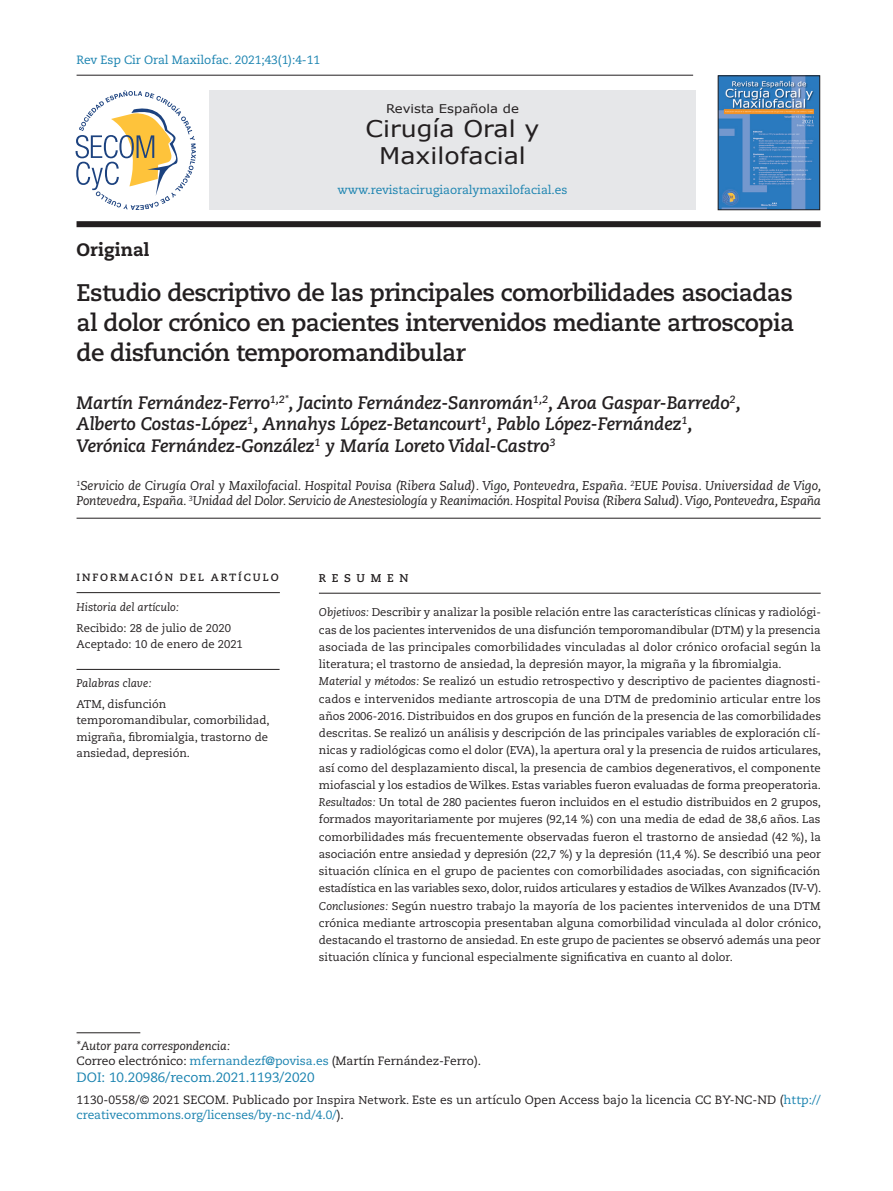
<style>
.page{position:relative;width:893px;height:1191px;background:#fff}
.page>*{position:absolute;margin:0;border:0;box-sizing:border-box;transform-origin:0 0}
.t1{font:700 24px/30px "Caecilia LT Std";letter-spacing:-.025em;color:#231f20;text-align:justify}
.t2{font:22.95px/27px "Verdana";color:#231f20;text-align:center;scale:1.1 1}
.t3{font:italic 700 18px/21.6px "Caecilia LT Std";letter-spacing:-.01em;color:#231f20}
.t4{font:800 18px "Caecilia LT Std";color:#231f20}
.t5{font:13.5px "Caecilia LT Std";color:#1a83b0}
.t6{font:italic 12.75px/15px "Caecilia LT Std";letter-spacing:-.015em;color:#231f20}
.t7{font:12px/15px "Caecilia LT Std";letter-spacing:-.005em;color:#231f20}
.t8{font:12px "Caecilia LT Std";letter-spacing:-.005em;color:#1a83b0}
.t9{font:12px "Verdana";color:#231f20;scale:1.1 1}
.t10{font:11.25px/17.2px "Caecilia LT Std";color:#231f20}
.t11{font:italic 11.25px "Caecilia LT Std";color:#231f20}
.t12{font:700 11.25px "Caecilia LT Std";letter-spacing:.5em;color:#231f20}
.t13{font:700 10.5px "Caecilia LT Std";letter-spacing:.18em;color:#231f20}
.s1{font-style:italic}
.s2{color:#1a83b0}
.s3{font-size:11.25px}
</style>
<div class="page">
<hr style="left:77px;top:75px;width:616px;height:1px;background:#231f20">
<div style="left:77px;top:221px;width:744px;height:6px;background:#231f20"></div>
<hr style="left:77px;top:1032px;width:63px;height:1px;background:#231f20">
<hr style="left:319px;top:593px;width:502px;height:1px;background:#231f20">
<hr style="left:77px;top:592px;width:203px;height:1px;background:#231f20">
<hr style="left:77px;top:669px;width:203px;height:1px;background:#231f20">
<hr style="left:77px;top:518px;width:744px;height:1px;background:#231f20">
<div style="left:209px;top:91px;width:487px;height:119px;background:#e6e7e9"></div>
<img style="left:720px;top:78px;width:98px;height:130px">
<div style="left:718px;top:76px;width:102px;height:134px;border:1px solid #231f20"></div>
<svg style="left:76px;top:90px;width:120px;height:120px"></svg>
<p class="t8" style="left:77px;top:53px;width:245px">Rev Esp Cir Oral Maxilofac. 2021;43(1):4-11</p>
<p class="t9" style="left:386px;top:100px;width:122px">Revista Española de</p>
<h2 class="t2" style="left:365px;top:114px;width:160px">Cirugía Oral y<br>Maxilofacial</h2>
<p class="t8" style="left:337px;top:183px;width:232px">www.revistacirugiaoralymaxilofacial.es</p>
<h3 class="t4" style="left:77px;top:238px;width:74px">Original</h3>
<h1 class="t1" style="left:77px;top:278px;width:719px">Estudio descriptivo de las principales comorbilidades asociadas al dolor crónico en pacientes intervenidos mediante artroscopia de disfunción temporomandibular</h1>
<h3 class="t3" style="left:77px;top:392px;width:666px">Martín Fernández-Ferro<sup>1,2*</sup>, Jacinto Fernández-Sanromán<sup>1,2</sup>, Aroa Gaspar-Barredo<sup>2</sup>,<br>Alberto Costas-López<sup>1</sup>, Annahys López-Betancourt<sup>1</sup>, Pablo López-Fernández<sup>1</sup>,<br>Verónica Fernández-González<sup>1</sup> y María Loreto Vidal-Castro<sup>3</sup></h3>
<p class="t6" style="left:77px;top:478px;width:746px"><sup>1</sup>Servicio de Cirugía Oral y Maxilofacial. Hospital Povisa (Ribera Salud). Vigo, Pontevedra, España. <sup>2</sup>EUE Povisa. Universidad de Vigo,<br>Pontevedra, España. <sup>3</sup>Unidad del Dolor. Servicio de Anestesiología y Reanimación. Hospital Povisa (Ribera Salud). Vigo, Pontevedra, España</p>
<p class="t13" style="left:77px;top:571px;width:204px">INFORMACIÓN DEL ARTÍCULO</p>
<p class="t11" style="left:77px;top:601px;width:104px">Historia del artículo:</p>
<p class="t10" style="left:77px;top:620px;width:168px;line-height:16.5px">Recibido: 28 de julio de 2020<br>Aceptado: 10 de enero de 2021</p>
<p class="t11" style="left:77px;top:676px;width:76px">Palabras clave:</p>
<p class="t10" style="left:77px;top:695px;width:195px;line-height:16.5px">ATM, disfunción temporomandibular, comorbilidad, migraña, fibromialgia, trastorno de ansiedad, depresión.</p>
<p class="t12" style="left:319px;top:571px;width:91px">RESUMEN</p>
<p class="t10" style="left:319px;top:604px;width:504px"><span class="s1">Objetivos:</span> Describir y analizar la posible relación entre las características clínicas y radiológi&shy;cas de los pacientes intervenidos de una disfunción temporomandibular (DTM) y la presencia asociada de las principales comorbilidades vinculadas al dolor crónico orofacial según la literatura; el trastorno de ansiedad, la depresión mayor, la migraña y la fibromialgia.<br><span class="s1">Material y métodos:</span> Se realizó un estudio retrospectivo y descriptivo de pacientes diagnosti&shy;cados e intervenidos mediante artroscopia de una DTM de predominio articular entre los años 2006-2016. Distribuidos en dos grupos en función de la presencia de las comorbilidades descritas. Se realizó un análisis y descripción de las principales variables de exploración clí&shy;nicas y radiológicas como el dolor (EVA), la apertura oral y la presencia de ruidos articulares, así como del desplazamiento discal, la presencia de cambios degenerativos, el componente miofascial y los estadios de Wilkes. Estas variables fueron evaluadas de forma preoperatoria.<br><span class="s1">Resultados:</span> Un total de 280 pacientes fueron incluidos en el estudio distribuidos en 2 grupos, formados mayoritariamente por mujeres (92,14 %) con una media de edad de 38,6 años. Las comorbilidades más frecuentemente observadas fueron el trastorno de ansiedad (42 %), la asociación entre ansiedad y depresión (22,7 %) y la depresión (11,4 %). Se describió una peor situación clínica en el grupo de pacientes con comorbilidades asociadas, con significación estadística en las variables sexo, dolor, ruidos articulares y estadios de Wilkes Avanzados (IV-V).<br><span class="s1">Conclusiones:</span> Según nuestro trabajo la mayoría de los pacientes intervenidos de una DTM crónica mediante artroscopia presentaban alguna comorbilidad vinculada al dolor crónico, destacando el trastorno de ansiedad. En este grupo de pacientes se observó además una peor situación clínica y funcional especialmente significativa en cuanto al dolor.</p>
<p class="t7" style="left:77px;top:1038px;width:406px"><span class="s1">*Autor para correspondencia:<br></span>Correo electrónico: <span class="s2">mfernandezf@povisa.es</span> (Martín Fernández-Ferro).</p>
<p class="t5" style="left:77px;top:1069px;width:240px">DOI: 10.20986/recom.2021.1193/2020</p>
<p class="t7" style="left:77px;top:1092px;width:746px">1130-0558/© 2021 SECOM. Publicado por <span class="s3">Inspira Network.</span> Este es un artículo Open Access bajo la licencia CC BY-NC-ND (<span class="s2">http:// creativecommons.org/licenses/by-nc-nd/4.0/</span>).</p>
</div>
